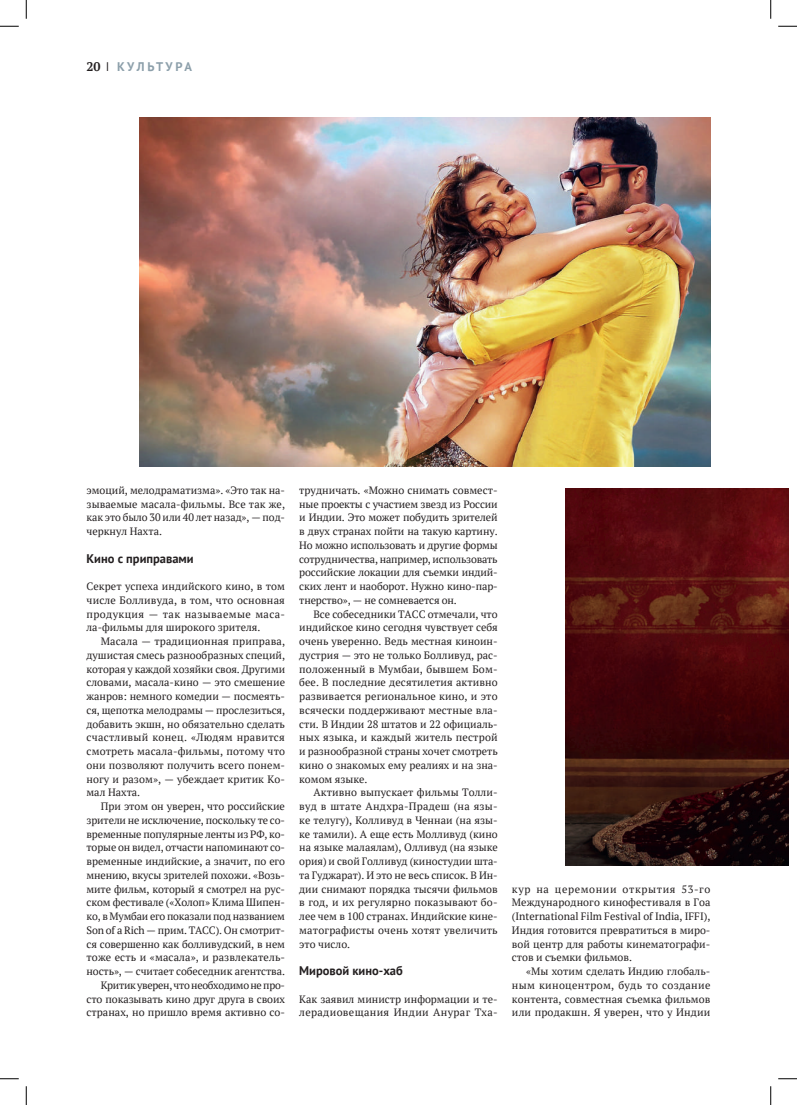
<style>
.page{position:relative;width:797px;height:1105px;background:#fff}
.page>*{position:absolute;margin:0;border:0;box-sizing:border-box;transform-origin:0 0}
.t1{font:700 12.5px "PT Sans";color:#231f20}
.t2{font:700 12.5px "PT Sans";letter-spacing:.195em;color:#8c9faa}
.t3{font:10.62px/13.8px "PT Serif";letter-spacing:-.005em;color:#231f20;text-align:justify}
.t4{font:10.62px/13.8px "PT Serif";letter-spacing:.03em;color:#231f20}
.s1{font-family:"PT Serif";color:#231f20}
.s2{font-weight:400;font-stretch:condensed;color:#231f20}
</style>
<div class="page">
<img style="left:140px;top:117px;width:570px;height:349px">
<img style="left:565px;top:488px;width:223px;height:377px">
<svg style="left:0;top:25px;width:19px;height:2px"></svg>
<svg style="left:778px;top:25px;width:19px;height:2px"></svg>
<svg style="left:0;top:1078px;width:19px;height:1px"></svg>
<svg style="left:778px;top:1078px;width:19px;height:1px"></svg>
<svg style="left:25px;top:0;width:2px;height:19px"></svg>
<svg style="left:25px;top:1086px;width:2px;height:19px"></svg>
<svg style="left:770px;top:0;width:1px;height:19px"></svg>
<svg style="left:770px;top:1086px;width:1px;height:19px"></svg>
<p class="t2" style="left:86px;top:58px;width:107px"><span class="s1">20</span> <span class="s2">I</span> КУЛЬТУРА</p>
<p class="t3" style="left:86px;top:483px;width:200px">эмоций, мелодраматизма». «Это так на&shy;зываемые масала-фильмы. Все так же, как это было 30 или 40 лет назад», — под&shy;черкнул Нахта.</p>
<p class="t1" style="left:86px;top:550px;width:109px">Кино с приправами</p>
<p class="t3" style="left:86px;top:579px;width:200px">Секрет успеха индийского кино, в том числе Болливуда, в том, что основная продукция — так называемые маса&shy;ла-фильмы для широкого зрителя.</p>
<p class="t3" style="left:86px;top:634px;width:200px;text-indent:14px">Масала — традиционная приправа, душистая смесь разнообразных специй, которая у каждой хозяйки своя. Другими словами, масала-кино — это смешение жанров: немного комедии — посмеять&shy;ся, щепотка мелодрамы — прослезиться, добавить экшн, но обязательно сделать счастливый конец. «Людям нравится смотреть масала-фильмы, потому что они позволяют получить всего понем&shy;ногу и разом», — убеждает критик Ко&shy;мал Нахта.</p>
<p class="t3" style="left:86px;top:799px;width:200px;text-align:right">При этом он уверен, что российские зрители не исключение, поскольку те со&shy;временные популярные ленты из РФ, ко&shy;торые он видел, отчасти напоминают со&shy;временные индийские, а значит, по его мнению, вкусы зрителей похожи. «Возь&shy;мите фильм, который я смотрел на рус&shy;ском фестивале («Холоп» Клима Шипен&shy;ко, в Мумбаи его показали под названием Son of a Rich — прим. ТАСС). Он смотрит&shy;ся совершенно как болливудский, в нем тоже есть и «масала», и развлекатель&shy;ность», — считает собеседник агентства.<br>Критик уверен, что необходимо не про&shy;сто показывать кино друг друга в своих странах, но пришло время активно со-</p>
<p class="t3" style="left:299px;top:483px;width:200px">трудничать. «Можно снимать совмест&shy;ные проекты с участием звезд из России и Индии. Это может побудить зрителей в двух странах пойти на такую картину.<br>Но можно использовать и другие формы сотрудничества, например, использовать российские локации для съемки индий&shy;ских лент и наоборот. Нужно кино-пар&shy;тнерство», — не сомневается он.</p>
<p class="t3" style="left:299px;top:607px;width:200px;text-indent:14px">Все собеседники ТАСС отмечали, что индийское кино сегодня чувствует себя очень уверенно. Ведь местная киноин&shy;дустрия — это не только Болливуд, рас&shy;положенный в Мумбаи, бывшем Бом&shy;бее. В последние десятилетия активно развивается региональное кино, и это всячески поддерживают местные вла&shy;сти. В Индии 28 штатов и 22 официаль&shy;ных языка, и каждый житель пестрой и разнообразной страны хочет смотреть кино о знакомых ему реалиях и на зна&shy;комом языке.</p>
<p class="t3" style="left:299px;top:785px;width:200px;text-indent:14px">Активно выпускает фильмы Толли&shy;вуд в штате Андхра-Прадеш (на язы&shy;ке телугу), Колливуд в Ченнаи (на язы&shy;ке тамили). А еще есть Молливуд (кино на языке малаялам), Олливуд (на языке ория) и свой Голливуд (киностудии шта&shy;та Гуджарат). И это не весь список. В Ин&shy;дии снимают порядка тысячи фильмов в год, и их регулярно показывают бо&shy;лее чем в 100 странах. Индийские кине&shy;матографисты очень хотят увеличить это число.</p>
<p class="t1" style="left:299px;top:962px;width:105px">Мировой кино-хаб</p>
<p class="t4" style="left:299px;top:992px;width:200px">Как заявил министр информации и те&shy;лерадиовещания Индии Анураг Тха-</p>
<p class="t3" style="left:512px;top:882px;width:200px">кур на церемонии открытия 53‑го Международного кинофестиваля в Гоа (International Film Festival of India, IFFI), Индия готовится превратиться в миро&shy;вой центр для работы кинематографи&shy;стов и съемки фильмов.</p>
<p class="t3" style="left:512px;top:964px;width:200px;text-indent:14px">«Мы хотим сделать Индию глобаль&shy;ным киноцентром, будь то создание контента, совместная съемка фильмов или продакшн. Я уверен, что у Индии</p>
</div>
